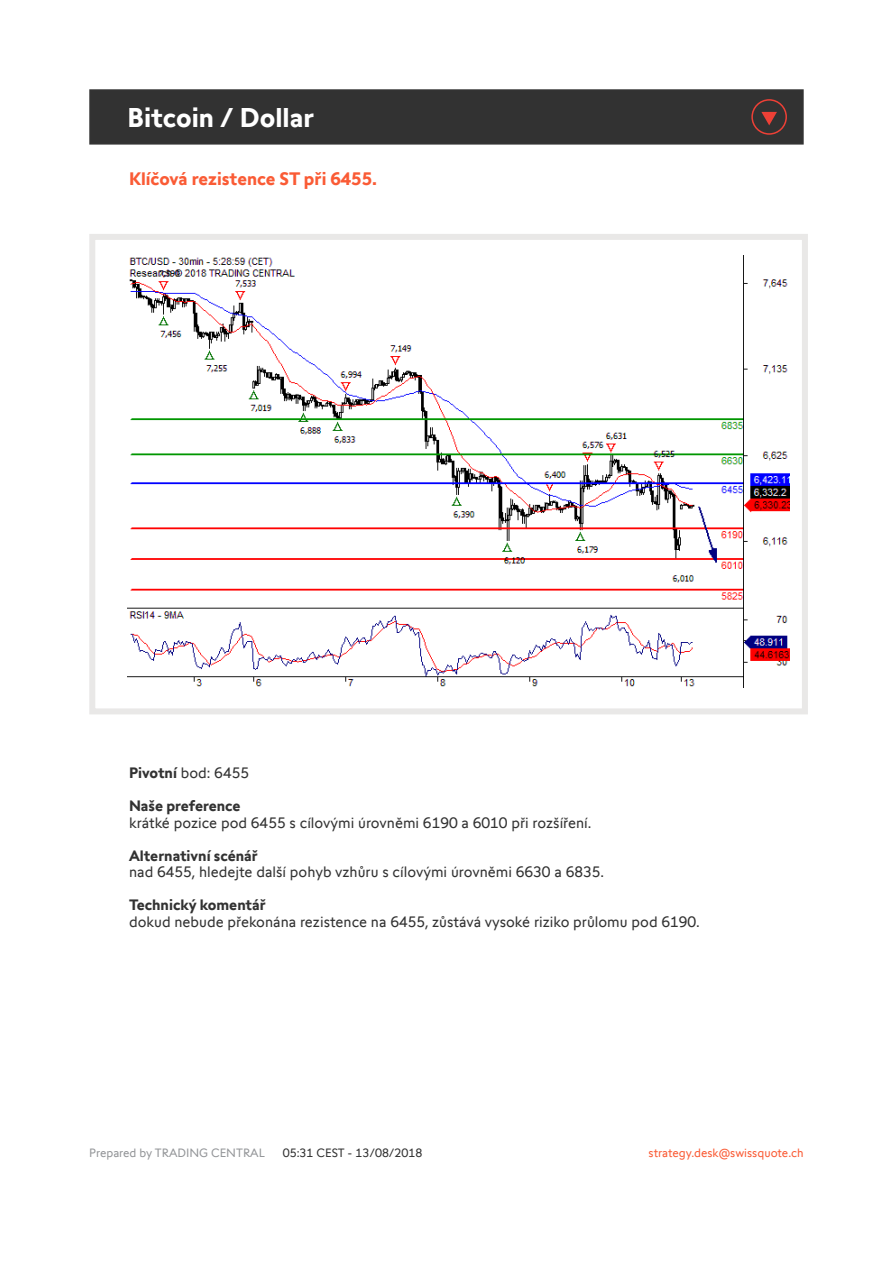
<style>
.page{position:relative;width:893px;height:1263px;background:#fff}
.page>*{position:absolute;margin:0;border:0;box-sizing:border-box;transform-origin:0 0}
.t1{font:700 27px "Swissquote CT";color:#fff}
.t2{font:700 18px "Swissquote CT";color:#fa5b35}
.t3{font:15px "Swissquote CT";color:#323232}
.t4{font:700 15px "Swissquote CT";color:#323232}
.t5{font:12px "Swissquote CT";color:#fa5b35}
.t6{font:12px "Swissquote CT";color:#939598}
.t7{font:12px "Swissquote CT";color:#323232}
.s1{font-weight:700}
</style>
<div class="page">
<div style="left:89px;top:234px;width:719px;height:480px;border:6px solid #e9e8e7"></div>
<div style="left:89px;top:89px;width:715px;height:56px;background:#323232;border:2px solid #323232"></div>
<img style="left:128px;top:255px;width:661px;height:432px">
<svg style="left:751px;top:99px;width:36px;height:36px"></svg>
<h1 class="t1" style="left:128px;top:101px;width:188px">Bitcoin / Dollar</h1>
<p class="t2" style="left:129px;top:168px;width:249px">Klíčová rezistence ST při 6455.</p>
<p class="t3" style="left:129px;top:764px;width:122px"><span class="s1">Pivotní</span> bod: 6455</p>
<p class="t4" style="left:129px;top:797px;width:113px">Naše preference</p>
<p class="t3" style="left:129px;top:814px;width:464px">krátké pozice pod 6455 s cílovými úrovněmi 6190 a 6010 při rozšíření.</p>
<p class="t4" style="left:129px;top:846px;width:130px">Alternativní scénář</p>
<p class="t3" style="left:129px;top:863px;width:477px">nad 6455, hledejte další pohyb vzhůru s cílovými úrovněmi 6630 a 6835.</p>
<p class="t4" style="left:129px;top:896px;width:138px">Technický komentář</p>
<p class="t3" style="left:129px;top:913px;width:572px">dokud nebude překonána rezistence na 6455, zůstává vysoké riziko průlomu pod 6190.</p>
<p class="t6" style="left:89px;top:1145px;width:177px">Prepared by TRADING CENTRAL</p>
<p class="t7" style="left:283px;top:1145px;width:141px">05:31 CEST - 13/08/2018</p>
<p class="t5" style="left:649px;top:1145px;width:157px">strategy.desk@swissquote.ch</p>
</div>
